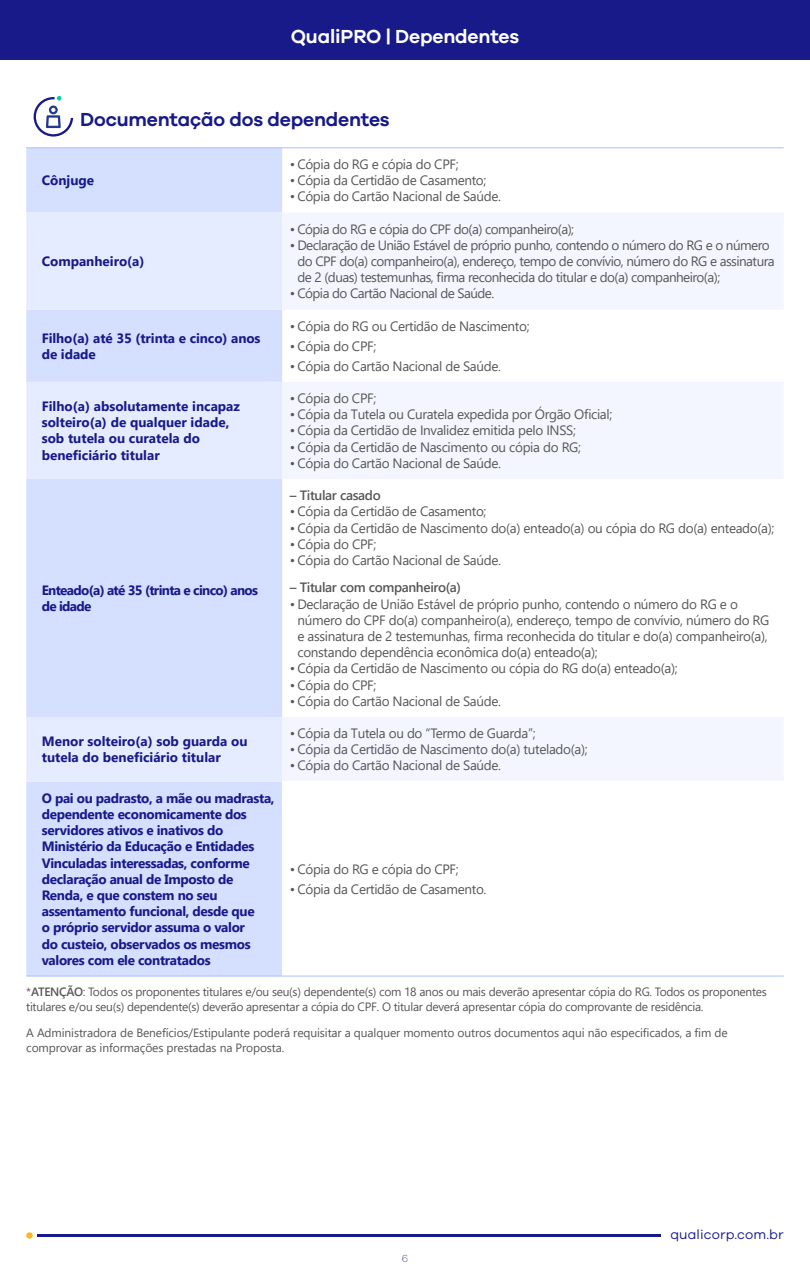
<style>
.page{position:relative;width:810px;height:1275px;background:#fff}
.page>*{position:absolute;margin:0;border:0;box-sizing:border-box;transform-origin:0 0}
.t1{font:600 19.5px "Galano Grotesque";letter-spacing:-.01em;color:#171a88}
.t2{font:600 19.5px "Galano Grotesque";letter-spacing:-.01em;color:#fff}
.t3{font:13.5px/16.2px "Segoe UI";letter-spacing:-.025em;color:#575756}
.t4{font:700 13.5px/16.2px "Segoe UI";letter-spacing:-.025em;color:#171a88}
.t5{font:700 13.5px/16.2px "Segoe UI";color:#171a88}
.t6{font:700 13.5px/16.2px "Segoe UI";letter-spacing:-.05em;color:#171a88}
.t7{font:600 13.5px "Segoe UI";letter-spacing:-.025em;color:#575756}
.t8{font:700 13.5px/16.2px "Segoe UI";letter-spacing:-.005em;color:#171a88}
.t9{font:13.5px "Galano Grotesque";letter-spacing:.01em;color:#171a88}
.t10{font:12px/15px "Segoe UI";letter-spacing:-.025em;color:#575756}
.t11{font:200 10.5px "Galano Grotesque";color:#171a88}
.s1{font-weight:600}
</style>
<div class="page">
<div style="left:0;top:0;width:810px;height:60px;background:#171a88"></div>
<hr style="left:37px;top:1234px;width:624px;height:3px;background:#171a88">
<svg style="left:26px;top:1232px;width:7px;height:7px"></svg>
<div style="left:26px;top:149px;width:256px;height:827px;background:#d5dfff"></div>
<svg style="left:26px;top:213px;width:256px;height:569px;background:#dce5ff"></svg>
<svg style="left:282px;top:213px;width:501px;height:568px"></svg>
<hr style="left:26px;top:148px;width:47px;height:1px;background:#acbeff">
<hr style="left:73px;top:148px;width:209px;height:1px;background:#acbeff">
<hr style="left:282px;top:148px;width:502px;height:1px;background:#acbeff">
<hr style="left:26px;top:976px;width:47px;height:1px;background:#acbeff">
<hr style="left:73px;top:976px;width:209px;height:1px;background:#acbeff">
<hr style="left:282px;top:976px;width:502px;height:1px;background:#acbeff">
<svg style="left:34px;top:96px;width:39px;height:41px"></svg>
<h1 class="t2" style="left:291px;top:25px;width:230px">QualiPRO | Dependentes</h1>
<h1 class="t1" style="left:80px;top:108px;width:311px">Documentação dos dependentes</h1>
<p class="t5" style="left:42px;top:171px;width:54px">Cônjuge</p>
<p class="t5" style="left:42px;top:252px;width:104px">Companheiro(a)</p>
<p class="t8" style="left:42px;top:329px;width:220px">Filho(a) até 35 (trinta e cinco) anos de idade</p>
<p class="t5" style="left:42px;top:397px;width:200px">Filho(a) absolutamente incapaz solteiro(a) de qualquer idade, sob tutela ou curatela do beneficiário titular</p>
<p class="t6" style="left:42px;top:581px;width:218px">Enteado(a) até 35 (trinta e cinco) anos de idade</p>
<p class="t5" style="left:42px;top:732px;width:207px">Menor solteiro(a) sob guarda ou tutela do beneficiário titular</p>
<p class="t4" style="left:42px;top:789px;width:234px">O pai ou padrasto, a mãe ou madrasta, dependente economicamente dos servidores ativos e inativos do<br>Ministério da Educação e Entidades<br>Vinculadas interessadas, conforme declaração anual de Imposto de<br>Renda, e que constem no seu assentamento funcional, desde que<br>o próprio servidor assuma o valor<br>do custeio, observados os mesmos valores com ele contratados</p>
<p class="t3" style="left:290px;top:155px;width:170px">• Cópia do RG e cópia do CPF;</p>
<p class="t3" style="left:290px;top:171px;width:198px">• Cópia da Certidão de Casamento;</p>
<p class="t3" style="left:290px;top:187px;width:213px">• Cópia do Cartão Nacional de Saúde.</p>
<p class="t3" style="left:290px;top:220px;width:286px">• Cópia do RG e cópia do CPF do(a) companheiro(a);</p>
<p class="t3" style="left:297px;top:236px;width:479px;text-indent:-8px">• Declaração de União Estável de próprio punho, contendo o número do RG e o número do CPF do(a) companheiro(a), endereço, tempo de convívio, número do RG e assinatura de 2 (duas) testemunhas, firma reconhecida do titular e do(a) companheiro(a);</p>
<p class="t3" style="left:290px;top:284px;width:206px">• Cópia do Cartão Nacional de Saúde.</p>
<p class="t3" style="left:290px;top:317px;width:241px">• Cópia do RG ou Certidão de Nascimento;</p>
<p class="t3" style="left:290px;top:337px;width:88px">• Cópia do CPF;</p>
<p class="t3" style="left:290px;top:357px;width:213px">• Cópia do Cartão Nacional de Saúde.</p>
<p class="t3" style="left:290px;top:389px;width:88px">• Cópia do CPF;</p>
<p class="t3" style="left:290px;top:405px;width:324px">• Cópia da Tutela ou Curatela expedida por Órgão Oficial;</p>
<p class="t3" style="left:290px;top:421px;width:288px">• Cópia da Certidão de Invalidez emitida pelo INSS;</p>
<p class="t3" style="left:290px;top:437px;width:293px">• Cópia da Certidão de Nascimento ou cópia do RG;</p>
<p class="t3" style="left:290px;top:454px;width:213px">• Cópia do Cartão Nacional de Saúde.</p>
<p class="t7" style="left:290px;top:483px;width:92px">– Titular casado</p>
<p class="t3" style="left:290px;top:502px;width:198px">• Cópia da Certidão de Casamento;</p>
<p class="t3" style="left:290px;top:518px;width:486px">• Cópia da Certidão de Nascimento do(a) enteado(a) ou cópia do RG do(a) enteado(a);</p>
<p class="t3" style="left:290px;top:535px;width:88px">• Cópia do CPF;</p>
<p class="t3" style="left:290px;top:551px;width:213px">• Cópia do Cartão Nacional de Saúde.</p>
<p class="t7" style="left:290px;top:575px;width:173px">– Titular com companheiro(a)</p>
<p class="t3" style="left:297px;top:594px;width:473px;text-indent:-8px">• Declaração de União Estável de próprio punho, contendo o número do RG e o número do CPF do(a) companheiro(a), endereço, tempo de convívio, número do RG e assinatura de 2 testemunhas, firma reconhecida do titular e do(a) companheiro(a), constando dependência econômica do(a) enteado(a);</p>
<p class="t3" style="left:290px;top:659px;width:389px">• Cópia da Certidão de Nascimento ou cópia do RG do(a) enteado(a);</p>
<p class="t3" style="left:290px;top:675px;width:88px">• Cópia do CPF;</p>
<p class="t3" style="left:290px;top:692px;width:213px">• Cópia do Cartão Nacional de Saúde.</p>
<p class="t3" style="left:290px;top:724px;width:247px">• Cópia da Tutela ou do “Termo de Guarda”;</p>
<p class="t3" style="left:290px;top:740px;width:299px">• Cópia da Certidão de Nascimento do(a) tutelado(a);</p>
<p class="t3" style="left:290px;top:756px;width:213px">• Cópia do Cartão Nacional de Saúde.</p>
<p class="t3" style="left:290px;top:860px;width:170px">• Cópia do RG e cópia do CPF;</p>
<p class="t3" style="left:290px;top:880px;width:198px">• Cópia da Certidão de Casamento.</p>
<p class="t10" style="left:26px;top:983px;width:742px">*<span class="s1">ATENÇÃO</span>: Todos os proponentes titulares e/ou seu(s) dependente(s) com 18 anos ou mais deverão apresentar cópia do RG. Todos os proponentes titulares e/ou seu(s) dependente(s) deverão apresentar a cópia do CPF. O titular deverá apresentar cópia do comprovante de residência.</p>
<p class="t10" style="left:26px;top:1024px;width:703px">A Administradora de Benefícios/Estipulante poderá requisitar a qualquer momento outros documentos aqui não especificados, a fim de comprovar as informações prestadas na Proposta.</p>
<p class="t11" style="left:402px;top:1252px;width:8px">6</p>
<p class="t9" style="left:670px;top:1226px;width:115px">qualicorp.com.br</p>
</div>
